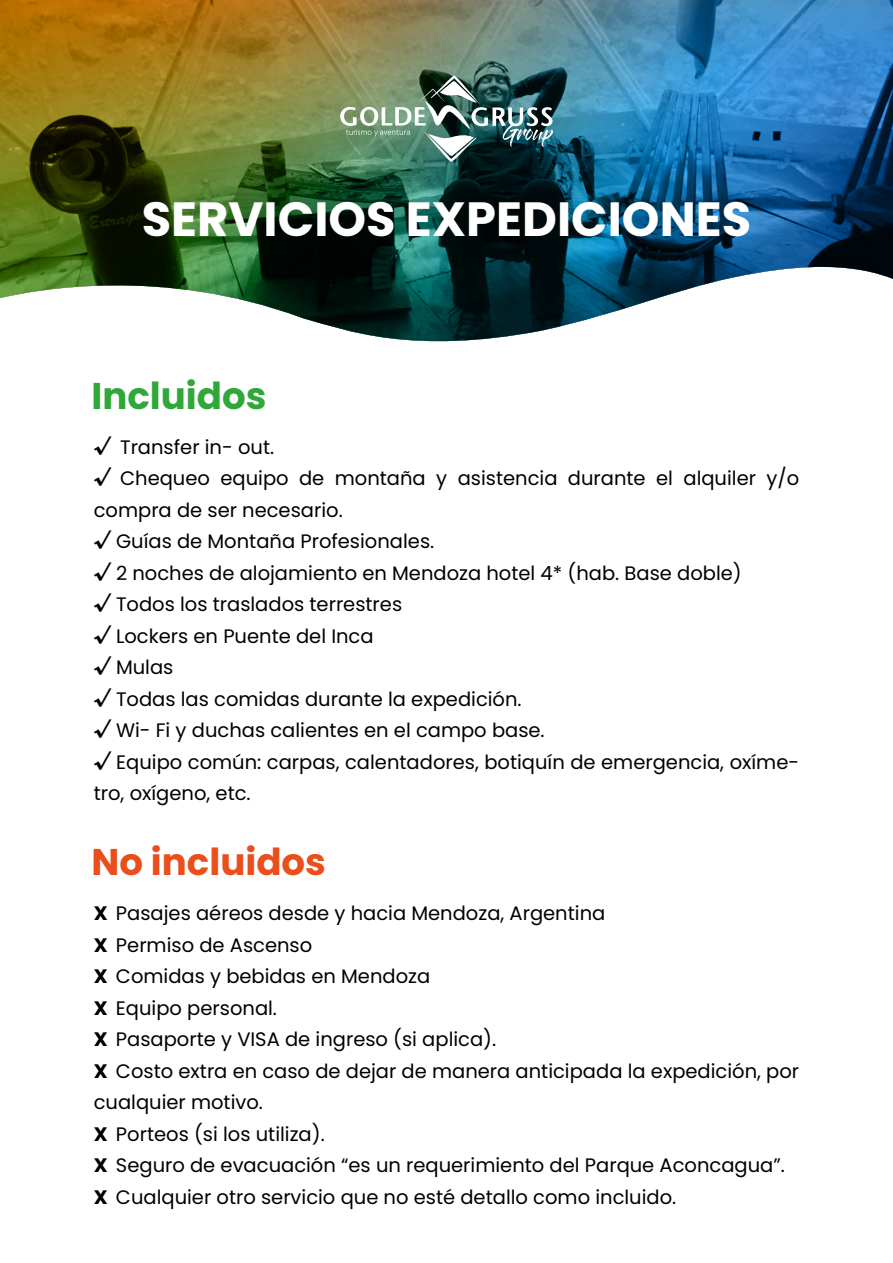
<style>
.page{position:relative;width:893px;height:1263px;background:#fff}
.page>*{position:absolute;margin:0;border:0;box-sizing:border-box;transform-origin:0 0}
.t1{font:700 48px "Poppins";color:#fff}
.t2{font:700 37.2px "Poppins";color:#e94e1b}
.t3{font:700 37.2px "Poppins";color:#2fa839}
.t4{font:19.5px/31.5px "Poppins";color:#010101}
.s1{font-weight:700}
</style>
<div class="page">
<img style="left:0;top:0;width:893px;height:342px">
<img style="left:340px;top:76px;width:213px;height:86px">
<h1 class="t1" style="left:142px;top:191px;width:611px">SERVICIOS EXPEDICIONES</h1>
<h2 class="t3" style="left:91px;top:374px;width:177px">Incluidos</h2>
<p class="t4" style="left:94px;top:431px;width:707px"><span class="s1">√</span> Transfer in- out.<br><span class="s1">√</span> Chequeo equipo de montaña y asistencia durante el alquiler y/o compra de ser necesario.<br><span class="s1">√</span> Guías de Montaña Profesionales.<br><span class="s1">√</span> 2 noches de alojamiento en Mendoza hotel 4* (hab. Base doble)<br><span class="s1">√</span> Todos los traslados terrestres<br><span class="s1">√</span> Lockers en Puente del Inca<br><span class="s1">√</span> Mulas<br><span class="s1">√</span> Todas las comidas durante la expedición.<br><span class="s1">√</span> Wi- Fi y duchas calientes en el campo base.<br><span class="s1">√</span> Equipo común: carpas, calentadores, botiquín de emergencia, oxíme&shy;tro, oxígeno, etc.</p>
<h2 class="t2" style="left:91px;top:840px;width:236px">No incluidos</h2>
<p class="t4" style="left:94px;top:898px;width:707px"><span class="s1">X</span> Pasajes aéreos desde y hacia Mendoza, Argentina<br><span class="s1">X</span> Permiso de Ascenso<br><span class="s1">X</span> Comidas y bebidas en Mendoza<br><span class="s1">X</span> Equipo personal.<br><span class="s1">X</span> Pasaporte y VISA de ingreso (si aplica).<br><span class="s1">X</span> Costo extra en caso de dejar de manera anticipada la expedición, por cualquier motivo.<br><span class="s1">X</span> Porteos (si los utiliza).<br><span class="s1">X</span> Seguro de evacuación “es un requerimiento del Parque Aconcagua”.<br><span class="s1">X</span> Cualquier otro servicio que no esté detallo como incluido.</p>
</div>
